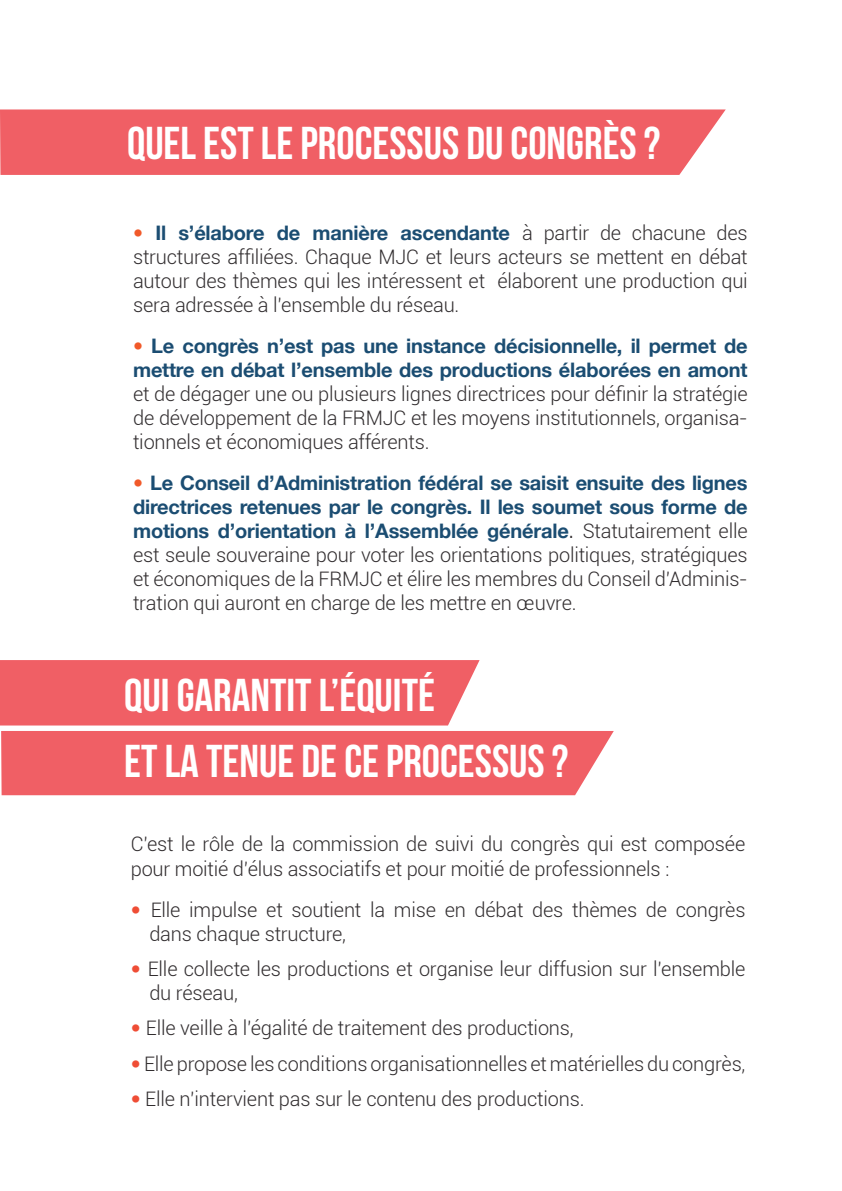
<style>
.page{position:relative;width:842px;height:1191px;background:#fff}
.page>*{position:absolute;margin:0;border:0;box-sizing:border-box;transform-origin:0 0}
.t1{font:46px/66px "Bebas Neue";color:#fff}
.t2{font:300 20px/24px "Roboto";letter-spacing:-.01em;color:#312d2f;text-align:justify}
.t3{font:700 20px/24px "Helvetica Neue";letter-spacing:-.01em;color:#1b4d72}
.s1{font-weight:300;color:#f15929}
.s2{font-family:"Roboto";font-weight:300;color:#312d2f}
.s3{font-weight:300;color:#312d2f}
.s4{font-family:"Helvetica Neue";color:#ef4d35}
</style>
<div class="page">
<div style="left:0;top:660px;width:480px;height:65px;background:#f05f65"></div>
<div style="left:0;top:109px;width:726px;height:66px;background:#f05f65"></div>
<div style="left:1px;top:731px;width:613px;height:64px;background:#f05f65"></div>
<h1 class="t1" style="left:127px;top:110px;width:535px">QUEL EST LE PROCESSUS DU CONGRÈS ?</h1>
<p class="t3" style="left:133px;top:220px;width:616px"><span class="s1">•</span> Il s’élabore de manière ascendante <span class="s2">à partir de chacune des</span></p>
<p class="t2" style="left:133px;top:244px;width:616px">structures affiliées. Chaque MJC et leurs acteurs se mettent en débat autour des thèmes qui les intéressent et élaborent une production qui sera adressée à l’ensemble du réseau.</p>
<p class="t3" style="left:133px;top:333px;width:616px"><span class="s1">•</span> Le congrès n’est pas une instance décisionnelle, il permet de mettre en débat l’ensemble des productions élaborées en amont</p>
<p class="t2" style="left:133px;top:381px;width:616px">et de dégager une ou plusieurs lignes directrices pour définir la stratégie de développement de la FRMJC et les moyens institutionnels, organisa&shy;tionnels et économiques afférents.</p>
<p class="t3" style="left:133px;top:470px;width:616px;text-align:justify"><span class="s1">•</span> Le Conseil d’Administration fédéral se saisit ensuite des lignes directrices retenues par le congrès. Il les soumet sous forme de motions d’orientation à l’Assemblée générale<span class="s3">.</span> <span class="s2">Statutairement elle</span></p>
<p class="t2" style="left:133px;top:542px;width:616px">est seule souveraine pour voter les orientations politiques, stratégiques et économiques de la FRMJC et élire les membres du Conseil d’Adminis&shy;tration qui auront en charge de les mettre en œuvre.</p>
<h1 class="t1" style="left:124px;top:661px;width:446px">QUI GARANTIT L’ÉQUITÉ<br>ET LA TENUE DE CE PROCESSUS ?</h1>
<p class="t2" style="left:131px;top:831px;width:616px">C’est le rôle de la commission de suivi du congrès qui est composée pour moitié d’élus associatifs et pour moitié de professionnels :</p>
<p class="t2" style="left:149px;top:896px;width:598px;text-indent:-19px"><span class="s4">•</span> Elle impulse et soutient la mise en débat des thèmes de congrès dans chaque structure,</p>
<p class="t2" style="left:149px;top:956px;width:598px;text-indent:-19px"><span class="s4">•</span> Elle collecte les productions et organise leur diffusion sur l’ensemble du réseau,</p>
<p class="t2" style="left:131px;top:1015px;width:444px"><span class="s4">•</span> Elle veille à l’égalité de traitement des productions,</p>
<p class="t2" style="left:131px;top:1050px;width:616px"><span class="s4">•</span> Elle propose les conditions organisationnelles et matérielles du congrès,</p>
<p class="t2" style="left:131px;top:1086px;width:455px"><span class="s4">•</span> Elle n’intervient pas sur le contenu des productions.</p>
</div>
